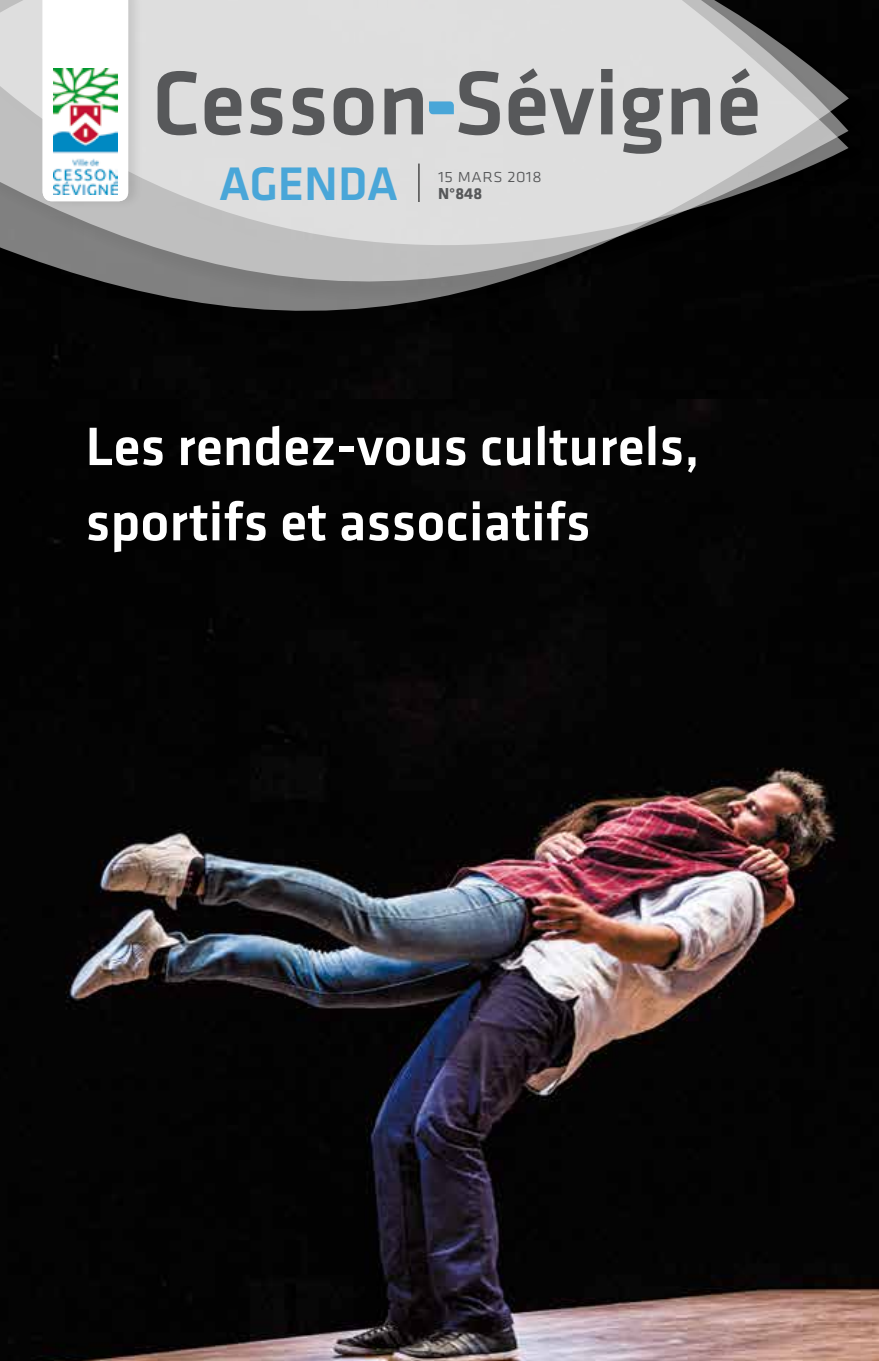
<style>
.page{position:relative;width:879px;height:1361px;background:#fff}
.page>*{position:absolute;margin:0;border:0;box-sizing:border-box;transform-origin:0 0}
.t1{font:500 93.8px "Klavika";color:#57585a}
.t2{font:500 56px/75.2px "Klavika";color:#fff}
.t3{font:500 48.8px "Klavika";color:#49a6d8}
.t4{font:19.2px "Klavika Light Caps SC";color:#57585a}
.t5{font:700 16.4px "Klavika";color:#57585a}
</style>
<div class="page">
<div style="left:0;top:378px;width:848px;height:22px;background:#040404"></div>
<div style="left:0;top:306px;width:849px;height:72px;background:#040404"></div>
<div style="left:0;top:0;width:872px;height:306px;background:#000"></div>
<svg style="left:0;top:0;width:848px;height:350px;fill:#dedede"></svg>
<hr style="left:418px;top:164px;width:1px;height:38px;background:#000">
<svg style="left:429px;top:101px;width:25px;height:13px"></svg>
<div style="left:41px;top:0;width:102px;height:210px;background:#000;opacity:.1"></div>
<div style="left:43px;top:0;width:85px;height:201px;background:#fff"></div>
<img style="left:54px;top:69px;width:63px;height:126px">
<img style="left:0;top:400px;width:879px;height:961px">
<h1 class="t1" style="left:152px;top:40px;width:611px">Cesson Sévigné</h1>
<p class="t3" style="left:219px;top:151px;width:181px">AGENDA</p>
<p class="t4" style="left:438px;top:165px;width:105px">15 mars 2018</p>
<p class="t5" style="left:438px;top:182px;width:46px">N°848</p>
<p class="t2" style="left:85px;top:407px;width:616px">Les rendez-vous culturels, sportifs et associatifs</p>
</div>
